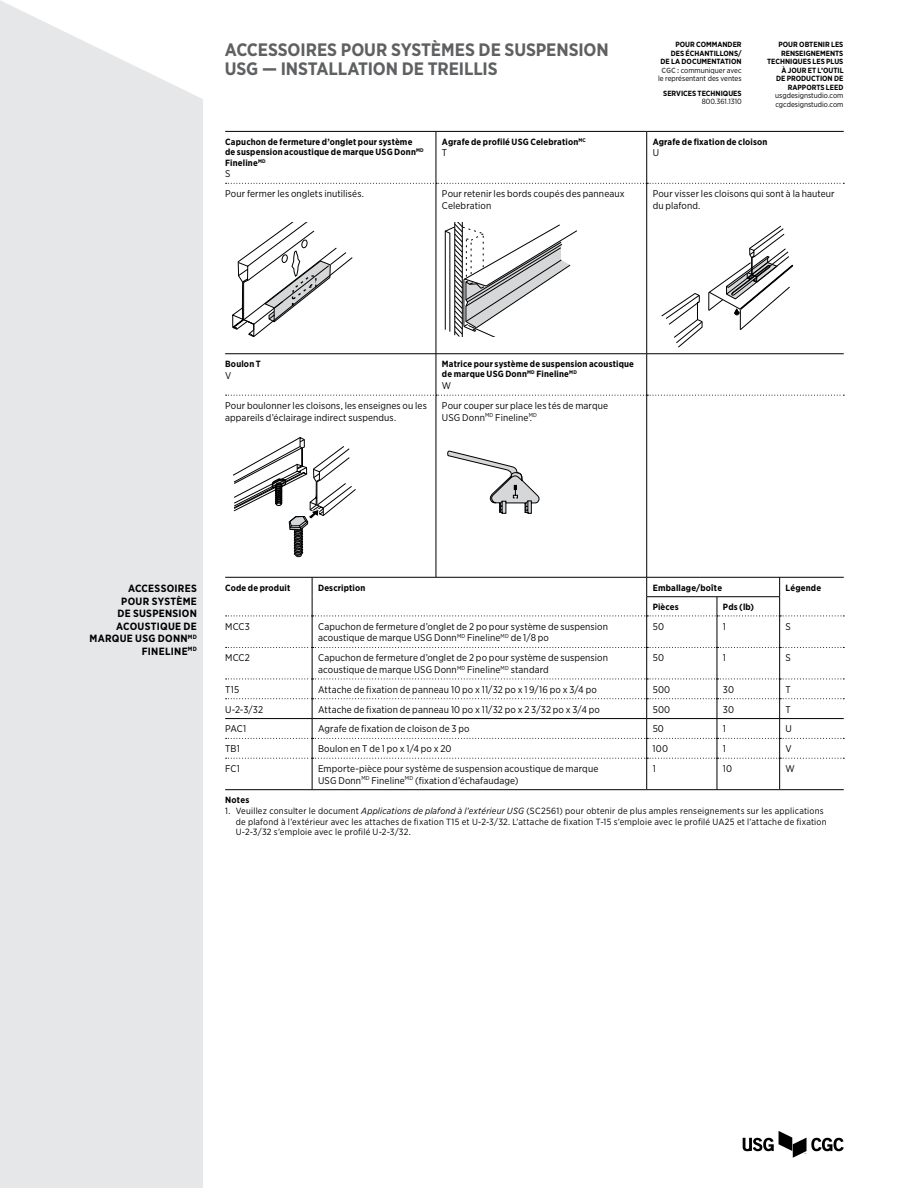
<style>
.page{position:relative;width:918px;height:1188px;background:#fff}
.page>*{position:absolute;margin:0;border:0;box-sizing:border-box;transform-origin:0 0}
.t1{font:700 18px/19.5px "Gotham Narrow";letter-spacing:-.005em;color:#5f6062}
.t2{font:700 10.5px/12.6px "Gotham Narrow";letter-spacing:.025em;color:#000;text-align:right}
.t3{font:9.75px/11.7px "Gotham Narrow";letter-spacing:.015em;color:#000}
.t4{font:9px/10.8px "Gotham Narrow";letter-spacing:.025em;color:#000}
.t5{font:700 9px/10.5px "Gotham Narrow";letter-spacing:.02em;color:#000}
.t6{font:700 7.5px/8.4px "Gotham Narrow";color:#000;text-align:right}
.t7{font:7.5px/8.4px "Gotham Narrow";color:#000}
.s1{color:#5f6062}
.s2{font-weight:400}
.s3{font-style:italic}
</style>
<div class="page">
<div style="left:0;top:0;width:203px;height:1188px;background:#e6e7e8"></div>
<svg style="left:743px;top:1131px;width:101px;height:27px"></svg>
<hr style="left:436px;top:132px;width:1px;height:51px;background:#000">
<hr style="left:436px;top:184px;width:1px;height:170px;background:#000">
<hr style="left:436px;top:354px;width:1px;height:41px;background:#000">
<hr style="left:436px;top:396px;width:1px;height:181px;background:#000">
<hr style="left:436px;top:353px;width:211px;height:1px;background:#000">
<hr style="left:647px;top:353px;width:197px;height:1px;background:#000">
<hr style="left:225px;top:577px;width:211px;height:1px;background:#000">
<hr style="left:436px;top:577px;width:211px;height:1px;background:#000">
<hr style="left:647px;top:577px;width:197px;height:1px;background:#000">
<hr style="left:647px;top:131px;width:197px;height:1px;background:#000">
<hr style="left:225px;top:353px;width:211px;height:1px;background:#000">
<hr style="left:225px;top:131px;width:211px;height:1px;background:#000">
<hr style="left:436px;top:131px;width:211px;height:1px;background:#000">
<svg style="left:226px;top:395px;width:618px;height:1px"></svg>
<svg style="left:226px;top:183px;width:618px;height:1px"></svg>
<hr style="left:646px;top:132px;width:1px;height:51px;background:#000">
<hr style="left:646px;top:183px;width:1px;height:171px;background:#000">
<hr style="left:646px;top:354px;width:1px;height:41px;background:#000">
<hr style="left:646px;top:395px;width:1px;height:182px;background:#000">
<svg style="left:232px;top:222px;width:120px;height:115px"></svg>
<svg style="left:445px;top:222px;width:132px;height:115px"></svg>
<svg style="left:661px;top:225px;width:132px;height:123px"></svg>
<svg style="left:233px;top:437px;width:123px;height:120px"></svg>
<svg style="left:447px;top:451px;width:93px;height:63px"></svg>
<svg style="left:226px;top:647px;width:618px;height:1px"></svg>
<hr style="left:225px;top:718px;width:87px;height:1px;background:#000">
<hr style="left:312px;top:616px;width:1px;height:31px;background:#000">
<hr style="left:646px;top:616px;width:1px;height:31px;background:#000">
<hr style="left:717px;top:616px;width:1px;height:31px;background:#000">
<hr style="left:779px;top:616px;width:1px;height:31px;background:#000">
<hr style="left:312px;top:647px;width:1px;height:32px;background:#000">
<hr style="left:646px;top:647px;width:1px;height:32px;background:#000">
<hr style="left:717px;top:647px;width:1px;height:32px;background:#000">
<hr style="left:779px;top:647px;width:1px;height:32px;background:#000">
<svg style="left:226px;top:679px;width:618px;height:80px"></svg>
<hr style="left:312px;top:758px;width:1px;height:31px;background:#000">
<hr style="left:646px;top:758px;width:1px;height:31px;background:#000">
<hr style="left:717px;top:758px;width:1px;height:31px;background:#000">
<hr style="left:779px;top:758px;width:1px;height:31px;background:#000">
<svg style="left:226px;top:578px;width:618px;height:38px"></svg>
<hr style="left:225px;top:789px;width:87px;height:1px;background:#000">
<hr style="left:312px;top:789px;width:335px;height:1px;background:#000">
<hr style="left:647px;top:789px;width:70px;height:1px;background:#000">
<hr style="left:717px;top:789px;width:63px;height:1px;background:#000">
<hr style="left:780px;top:789px;width:64px;height:1px;background:#000">
<h1 class="t1" style="left:225px;top:40px;width:385px">ACCESSOIRES POUR SYSTÈMES DE SUSPENSION<br>USG — INSTALLATION DE TREILLIS</h1>
<p class="t6" style="left:658px;top:40px;width:85px">POUR COMMANDER<br>DES ÉCHANTILLONS/<br>DE LA DOCUMENTATION<br><span class="s1">CGC :</span> <span class="s2">communiquer avec le représentant des ventes</span></p>
<p class="t6" style="left:663px;top:89px;width:80px">SERVICES TECHNIQUES</p>
<p class="t7" style="left:702px;top:97px;width:41px">800.361.1310</p>
<p class="t6" style="left:767px;top:40px;width:78px">POUR OBTENIR LES<br>RENSEIGNEMENTS<br>TECHNIQUES LES PLUS<br>À JOUR ET L’OUTIL<br>DE PRODUCTION DE<br>RAPPORTS LEED</p>
<p class="t7" style="left:775px;top:91px;width:70px">usgdesignstudio.com cgcdesignstudio.com</p>
<p class="t5" style="left:225px;top:136px;width:200px">Capuchon de fermeture d’onglet pour système de suspension acoustique de marque USG Donn<sup>MD<br></sup>Fineline<sup>MD</sup></p>
<p class="t3" style="left:225px;top:168px;width:7px">S</p>
<p class="t5" style="left:442px;top:136px;width:145px">Agrafe de profilé USG Celebration<sup>MC</sup></p>
<p class="t3" style="left:442px;top:147px;width:7px">T</p>
<p class="t5" style="left:653px;top:136px;width:116px">Agrafe de fixation de cloison</p>
<p class="t3" style="left:653px;top:147px;width:8px">U</p>
<p class="t3" style="left:225px;top:188px;width:140px">Pour fermer les onglets inutilisés.</p>
<p class="t3" style="left:442px;top:188px;width:184px">Pour retenir les bords coupés des panneaux<br>Celebration</p>
<p class="t3" style="left:653px;top:188px;width:184px">Pour visser les cloisons qui sont à la hauteur du plafond.</p>
<p class="t5" style="left:225px;top:358px;width:37px">Boulon T</p>
<p class="t3" style="left:225px;top:369px;width:8px">V</p>
<p class="t5" style="left:442px;top:358px;width:194px">Matrice pour système de suspension acoustique de marque USG Donn<sup>MD</sup> Fineline<sup>MD</sup></p>
<p class="t3" style="left:442px;top:380px;width:11px">W</p>
<p class="t3" style="left:225px;top:399px;width:203px">Pour boulonner les cloisons, les enseignes ou les appareils d’éclairage indirect suspendus.</p>
<p class="t3" style="left:442px;top:399px;width:168px">Pour couper sur place les tés de marque<br>USG Donn<sup>MD</sup> Fineline<sup>MD</sup>.</p>
<p class="t2" style="left:90px;top:582px;width:109px">ACCESSOIRES<br>POUR SYSTÈME<br>DE SUSPENSION<br>ACOUSTIQUE DE<br>MARQUE USG DONN<sup>MD<br></sup>FINELINE<sup>MD</sup></p>
<p class="t5" style="left:225px;top:582px;width:67px">Code de produit</p>
<p class="t5" style="left:318px;top:582px;width:49px">Description</p>
<p class="t5" style="left:653px;top:582px;width:71px">Emballage/boîte</p>
<p class="t5" style="left:786px;top:582px;width:37px">Légende</p>
<p class="t5" style="left:653px;top:601px;width:28px">Pièces</p>
<p class="t5" style="left:723px;top:601px;width:33px">Pds (lb)</p>
<p class="t3" style="left:225px;top:620px;width:26px">MCC3</p>
<p class="t3" style="left:318px;top:620px;width:291px">Capuchon de fermeture d’onglet de 2 po pour système de suspension acoustique de marque USG Donn<sup>MD</sup> Fineline<sup>MD</sup> de 1/8 po</p>
<p class="t3" style="left:653px;top:620px;width:13px">50</p>
<p class="t3" style="left:723px;top:620px;width:5px">1</p>
<p class="t3" style="left:786px;top:620px;width:7px">S</p>
<p class="t3" style="left:225px;top:652px;width:26px">MCC2</p>
<p class="t3" style="left:318px;top:652px;width:291px">Capuchon de fermeture d’onglet de 2 po pour système de suspension acoustique de marque USG Donn<sup>MD</sup> Fineline<sup>MD</sup> standard</p>
<p class="t3" style="left:653px;top:652px;width:13px">50</p>
<p class="t3" style="left:723px;top:652px;width:5px">1</p>
<p class="t3" style="left:786px;top:652px;width:7px">S</p>
<p class="t3" style="left:225px;top:683px;width:16px">T15</p>
<p class="t3" style="left:318px;top:683px;width:280px">Attache de fixation de panneau 10 po x 11/32 po x 1 9/16 po x 3/4 po</p>
<p class="t3" style="left:653px;top:683px;width:19px">500</p>
<p class="t3" style="left:723px;top:683px;width:13px">30</p>
<p class="t3" style="left:786px;top:683px;width:7px">T</p>
<p class="t3" style="left:225px;top:703px;width:40px">U-2-3/32</p>
<p class="t3" style="left:318px;top:703px;width:283px">Attache de fixation de panneau 10 po x 11/32 po x 2 3/32 po x 3/4 po</p>
<p class="t3" style="left:653px;top:703px;width:19px">500</p>
<p class="t3" style="left:723px;top:703px;width:13px">30</p>
<p class="t3" style="left:786px;top:703px;width:7px">T</p>
<p class="t3" style="left:225px;top:723px;width:23px">PAC1</p>
<p class="t3" style="left:318px;top:723px;width:153px">Agrafe de fixation de cloison de 3 po</p>
<p class="t3" style="left:653px;top:723px;width:13px">50</p>
<p class="t3" style="left:723px;top:723px;width:5px">1</p>
<p class="t3" style="left:786px;top:723px;width:8px">U</p>
<p class="t3" style="left:225px;top:743px;width:16px">TB1</p>
<p class="t3" style="left:318px;top:743px;width:135px">Boulon en T de 1 po x 1/4 po x 20</p>
<p class="t3" style="left:653px;top:743px;width:17px">100</p>
<p class="t3" style="left:723px;top:743px;width:5px">1</p>
<p class="t3" style="left:786px;top:743px;width:8px">V</p>
<p class="t3" style="left:225px;top:763px;width:16px">FC1</p>
<p class="t3" style="left:318px;top:763px;width:282px">Emporte-pièce pour système de suspension acoustique de marque<br>USG Donn<sup>MD</sup> Fineline<sup>MD</sup> (fixation d’échafaudage)</p>
<p class="t3" style="left:653px;top:763px;width:5px">1</p>
<p class="t3" style="left:723px;top:763px;width:11px">10</p>
<p class="t3" style="left:786px;top:763px;width:11px">W</p>
<p class="t5" style="left:225px;top:794px;width:26px">Notes</p>
<p class="t4" style="left:236px;top:805px;width:592px;text-indent:-11px">1. Veuillez consulter le document <span class="s3">Applications de plafond à l’extérieur USG</span> (SC2561) pour obtenir de plus amples renseignements sur les applications de plafond à l’extérieur avec les attaches de fixation T15 et U-2-3/32. L’attache de fixation T-15 s’emploie avec le profilé UA25 et l’attache de fixation<br>U-2-3/32 s’emploie avec le profilé U-2-3/32.</p>
</div>
